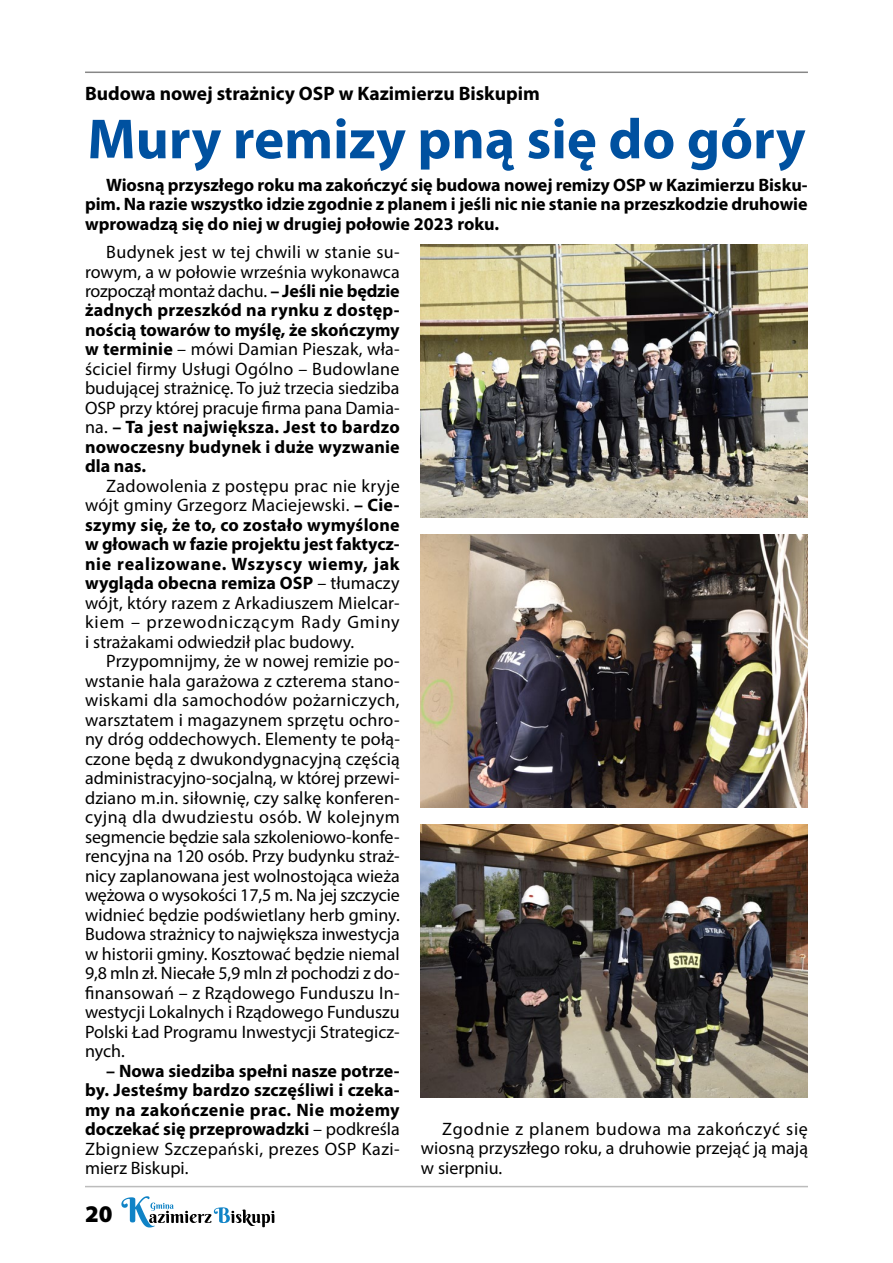
<style>
.page{position:relative;width:893px;height:1263px;background:#fff}
.page>*{position:absolute;margin:0;border:0;box-sizing:border-box;transform-origin:0 0}
.t1{font:700 57px "Myriad Pro";color:#0051a0}
.t2{font:900 24px "Myriad Pro";color:#000}
.t3{font:700 19.5px "Myriad Pro";color:#000}
.t4{font:18px/19.5px "Myriad Pro";color:#000;text-align:justify}
.t5{font:700 18px/19.5px "Myriad Pro";color:#000;text-align:justify}
.s1{font-weight:700}
.s2{font-weight:400}
</style>
<div class="page">
<hr style="left:85px;top:1186px;width:723px;height:1px;background:#bcbcbc">
<svg style="left:121px;top:1196px;width:153px;height:31px"></svg>
<hr style="left:85px;top:72px;width:723px;height:1px;background:#878787">
<img style="left:421px;top:244px;width:387px;height:273px">
<img style="left:421px;top:535px;width:387px;height:273px">
<img style="left:421px;top:825px;width:387px;height:273px">
<p class="t3" style="left:85px;top:80px;width:456px">Budowa nowej strażnicy OSP w Kazimierzu Biskupim</p>
<h1 class="t1" style="left:87px;top:102px;width:720px">Mury remizy pną się do góry</h1>
<p class="t5" style="left:85px;top:175px;width:724px;text-indent:21px">Wiosną przyszłego roku ma zakończyć się budowa nowej remizy OSP w Kazimierzu Bisku&shy;pim. Na razie wszystko idzie zgodnie z planem i jeśli nic nie stanie na przeszkodzie druhowie wprowadzą się do niej w drugiej połowie 2023 roku.</p>
<p class="t4" style="left:85px;top:242px;width:316px;text-indent:21px">Budynek jest w tej chwili w stanie su&shy;rowym, a w połowie września wykonawca rozpoczął montaż dachu. <span class="s1">– Jeśli nie będzie żadnych przeszkód na rynku z dostęp&shy;nością towarów to myślę, że skończymy w terminie</span> – mówi Damian Pieszak, wła&shy;ściciel firmy Usługi Ogólno – Budowlane budującej strażnicę. To już trzecia siedziba OSP przy której pracuje firma pana Damia&shy;na. <span class="s1">– Ta jest największa. Jest to bardzo nowoczesny budynek i duże wyzwanie dla nas.</span></p>
<p class="t4" style="left:85px;top:476px;width:316px;text-indent:21px">Zadowolenia z postępu prac nie kryje wójt gminy Grzegorz Maciejewski. <span class="s1">– Cie&shy;szymy się, że to, co zostało wymyślone w głowach w fazie projektu jest faktycz&shy;nie realizowane. Wszyscy wiemy, jak wygląda obecna remiza OSP</span> – tłumaczy wójt, który razem z Arkadiuszem Mielcar&shy;kiem – przewodniczącym Rady Gminy i strażakami odwiedził plac budowy.</p>
<p class="t4" style="left:85px;top:651px;width:316px;text-indent:21px">Przypomnijmy, że w nowej remizie po&shy;wstanie hala garażowa z czterema stano&shy;wiskami dla samochodów pożarniczych, warsztatem i magazynem sprzętu ochro&shy;ny dróg oddechowych. Elementy te połą&shy;czone będą z dwukondygnacyjną częścią administracyjno-socjalną, w której przewi&shy;dziano m.in. siłownię, czy salkę konferen&shy;cyjną dla dwudziestu osób. W kolejnym segmencie będzie sala szkoleniowo-konfe&shy;rencyjna na 120 osób. Przy budynku straż&shy;nicy zaplanowana jest wolnostojąca wieża wężowa o wysokości 17,5 m. Na jej szczycie widnieć będzie podświetlany herb gminy.<br>Budowa strażnicy to największa inwestycja w historii gminy. Kosztować będzie niemal 9,8 mln zł. Niecałe 5,9 mln zł pochodzi z do&shy;finansowań – z Rządowego Funduszu In&shy;westycji Lokalnych i Rządowego Funduszu Polski Ład Programu Inwestycji Strategicz&shy;nych.</p>
<p class="t5" style="left:85px;top:1060px;width:316px;text-indent:21px">– Nowa siedziba spełni nasze potrze&shy;by. Jesteśmy bardzo szczęśliwi i czeka&shy;my na zakończenie prac. Nie możemy doczekać się przeprowadzki <span class="s2">– podkreśla Zbigniew Szczepański, prezes OSP Kazi&shy;mierz Biskupi.</span></p>
<p class="t4" style="left:421px;top:1118px;width:388px;text-indent:21px">Zgodnie z planem budowa ma zakończyć się wiosną przyszłego roku, a druhowie przejąć ją mają w sierpniu.</p>
<h2 class="t2" style="left:85px;top:1200px;width:29px">20</h2>
</div>
